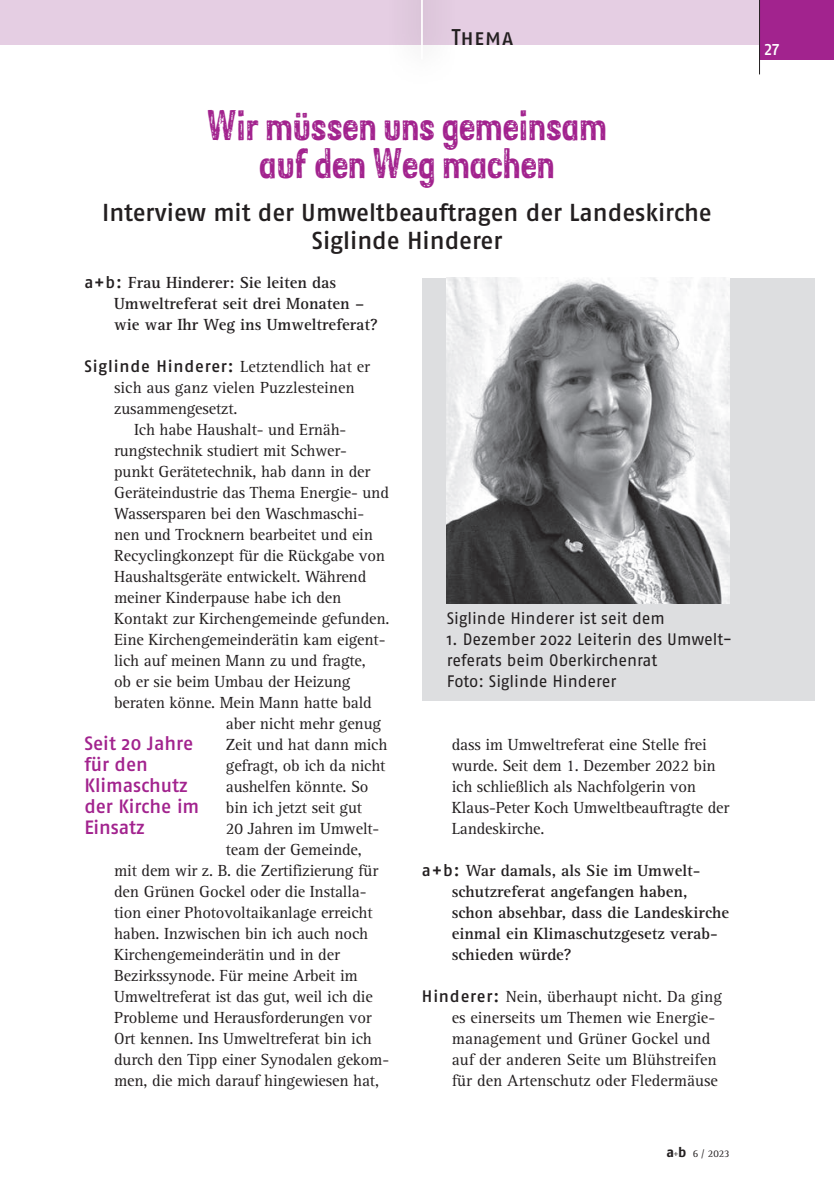
<style>
.page{position:relative;width:834px;height:1181px;background:#fff}
.page>*{position:absolute;margin:0;border:0;box-sizing:border-box;transform-origin:0 0}
._01_copy{font:35px/38.5px "Sans Culottes";color:#a2238e;text-align:center}
._01_copy-2{font:500 24.5px/28px "Fago OT";letter-spacing:-.005em;color:#231f20;text-align:center}
.Kolumnenthema{font:500 condensed 22.75px "Fago OT";letter-spacing:.045em;color:#231f20}
._12_Einschub{font:500 19.25px/21px "Fago OT";color:#a2238e}
._01_copy_Einzug{font:16.62px/21px "Rotis Serif Pro";letter-spacing:-.01em;color:#231f20}
._01-6_copy{font:16.62px/21px "Rotis Serif Pro";color:#231f20}
._01-6_copy-2{font:700 16.62px/21px "Rotis Serif Pro";color:#231f20}
.Bildleg{font:16.62px/21px "Fago OT";letter-spacing:-.005em;color:#231f20}
.Frage{font:700 16.62px/21px "Rotis Serif Pro";color:#231f20}
.t1{font:500 16.62px "Fago OT";color:#fff}
.t2{font:10.5px "Rotis Serif Pro";color:#231f20}
.s1{font-family:"Fago OT";font-weight:500}
.s2{font-family:"Fago OT";font-weight:700;font-size:14px}
</style>
<div class="page">
<div style="left:759px;top:0;width:74px;height:60px;background:#a2238e"></div>
<div style="left:422px;top:0;width:337px;height:45px;background:#e5cee3"></div>
<div style="left:0;top:0;width:421px;height:45px;background:#e5cee3"></div>
<hr style="left:421px;top:0;width:2px;height:60px;background:#fff">
<div style="left:423px;top:278px;width:391px;height:422px;background:#dddee0"></div>
<img style="left:446px;top:278px;width:283px;height:325px">
<hr style="left:759px;top:0;width:1px;height:74px;background:#231f20">
<p class="Kolumnenthema" style="left:451px;top:23px;width:63px">Thema</p>
<p class="_01_copy" style="left:207px;top:105px;width:401px">Wir müssen uns gemeinsam auf den Weg machen</p>
<p class="_01_copy-2" style="left:102px;top:199px;width:611px">Interview mit der Umweltbeauftragen der Landeskirche<br>Siglinde Hinderer</p>
<p class="Frage" style="left:114px;top:272px;width:265px;text-indent:-30px"><span class="s1">a+b:</span> Frau Hinderer: Sie leiten das<br>Umweltreferat seit drei Monaten – wie war Ihr Weg ins Umweltreferat?</p>
<p class="_01-6_copy" style="left:114px;top:356px;width:257px;text-indent:-30px"><span class="s1">Siglinde Hinderer:</span> Letztendlich hat er sich aus ganz vielen Puzzlesteinen zusammengesetzt.</p>
<p class="_01_copy_Einzug" style="left:134px;top:419px;width:214px">Ich habe Haushalt- und Ernäh-</p>
<p class="_01_copy_Einzug" style="left:114px;top:440px;width:234px">rungstechnik studiert mit Schwer-</p>
<p class="_01_copy_Einzug" style="left:114px;top:461px;width:257px">punkt Gerätetechnik, hab dann in der</p>
<p class="_01_copy_Einzug" style="left:114px;top:482px;width:276px">Geräteindustrie das Thema Energie- und</p>
<p class="_01_copy_Einzug" style="left:114px;top:503px;width:251px">Wassersparen bei den Waschmaschi-</p>
<p class="_01_copy_Einzug" style="left:114px;top:524px;width:260px">nen und Trocknern bearbeitet und ein</p>
<p class="_01_copy_Einzug" style="left:114px;top:545px;width:272px">Recyclingkonzept für die Rückgabe von</p>
<p class="_01_copy_Einzug" style="left:114px;top:566px;width:253px">Haushaltsgeräte entwickelt. Während</p>
<p class="_01_copy_Einzug" style="left:114px;top:587px;width:229px">meiner Kinderpause habe ich den</p>
<p class="_01_copy_Einzug" style="left:114px;top:608px;width:277px">Kontakt zur Kirchengemeinde gefunden.</p>
<p class="_01_copy_Einzug" style="left:114px;top:629px;width:273px">Eine Kirchengemeinderätin kam eigent-</p>
<p class="_01_copy_Einzug" style="left:114px;top:650px;width:253px">lich auf meinen Mann zu und fragte,</p>
<p class="_01_copy_Einzug" style="left:114px;top:671px;width:238px">ob er sie beim Umbau der Heizung</p>
<p class="_01_copy_Einzug" style="left:114px;top:692px;width:259px">beraten könne. Mein Mann hatte bald</p>
<p class="_01_copy_Einzug" style="left:226px;top:713px;width:157px">aber nicht mehr genug</p>
<p class="_01_copy_Einzug" style="left:226px;top:734px;width:163px">Zeit und hat dann mich</p>
<p class="_01_copy_Einzug" style="left:226px;top:755px;width:161px">gefragt, ob ich da nicht</p>
<p class="_01_copy_Einzug" style="left:226px;top:776px;width:144px">aushelfen könnte. So</p>
<p class="_01_copy_Einzug" style="left:226px;top:797px;width:138px">bin ich jetzt seit gut</p>
<p class="_01_copy_Einzug" style="left:226px;top:818px;width:155px">20 Jahren im Umwelt-</p>
<p class="_01_copy_Einzug" style="left:226px;top:839px;width:137px">team der Gemeinde,</p>
<p class="_01_copy_Einzug" style="left:114px;top:860px;width:265px">mit dem wir z. B. die Zertifizierung für</p>
<p class="_01_copy_Einzug" style="left:114px;top:881px;width:254px">den Grünen Gockel oder die Installa-</p>
<p class="_01_copy_Einzug" style="left:114px;top:902px;width:260px">tion einer Photovoltaikanlage erreicht</p>
<p class="_01_copy_Einzug" style="left:114px;top:923px;width:255px">haben. Inzwischen bin ich auch noch</p>
<p class="_01_copy_Einzug" style="left:114px;top:944px;width:227px">Kirchengemeinderätin und in der</p>
<p class="_01_copy_Einzug" style="left:114px;top:965px;width:245px">Bezirkssynode. Für meine Arbeit im</p>
<p class="_01_copy_Einzug" style="left:114px;top:986px;width:260px">Umweltreferat ist das gut, weil ich die</p>
<p class="_01_copy_Einzug" style="left:114px;top:1007px;width:259px">Probleme und Herausforderungen vor</p>
<p class="_01_copy_Einzug" style="left:114px;top:1028px;width:259px">Ort kennen. Ins Umweltreferat bin ich</p>
<p class="_01_copy_Einzug" style="left:114px;top:1049px;width:276px">durch den Tipp einer Synodalen gekom-</p>
<p class="_01_copy_Einzug" style="left:114px;top:1070px;width:266px">men, die mich darauf hingewiesen hat,</p>
<p class="_12_Einschub" style="left:84px;top:733px;width:116px">Seit 20 Jahre für den<br>Klimaschutz der Kirche im<br>Einsatz</p>
<p class="Bildleg" style="left:446px;top:608px;width:219px">Siglinde Hinderer ist seit dem</p>
<p class="Bildleg" style="left:446px;top:629px;width:287px">1. Dezember 2022 Leiterin des Umwelt&shy;referats beim Oberkirchenrat</p>
<p class="Bildleg" style="left:446px;top:671px;width:171px">Foto: Siglinde Hinderer</p>
<p class="_01_copy_Einzug" style="left:451px;top:734px;width:279px">dass im Umweltreferat eine Stelle frei wurde. Seit dem 1. Dezember 2022 bin ich schließlich als Nachfolgerin von Klaus-Peter Koch Umweltbeauftragte der Landeskirche.</p>
<p class="_01-6_copy-2" style="left:451px;top:860px;width:279px;text-indent:-30px"><span class="s1">a+b:</span> War damals, als Sie im Umwelt&shy;schutzreferat angefangen haben, schon absehbar, dass die Landeskirche einmal ein Klimaschutzgesetz verab&shy;schieden würde?</p>
<p class="_01-6_copy" style="left:451px;top:986px;width:272px;text-indent:-30px"><span class="s1">Hinderer:</span> Nein, überhaupt nicht. Da ging es einerseits um Themen wie Energie&shy;management und Grüner Gockel und auf der anderen Seite um Blühstreifen für den Artenschutz oder Fledermäuse</p>
<p class="t2" style="left:666px;top:1147px;width:65px"><span class="s2">a</span><sup>+</sup><span class="s2">b</span> 6 / 2023</p>
<p class="t1" style="left:764px;top:39px;width:16px">27</p>
</div>
